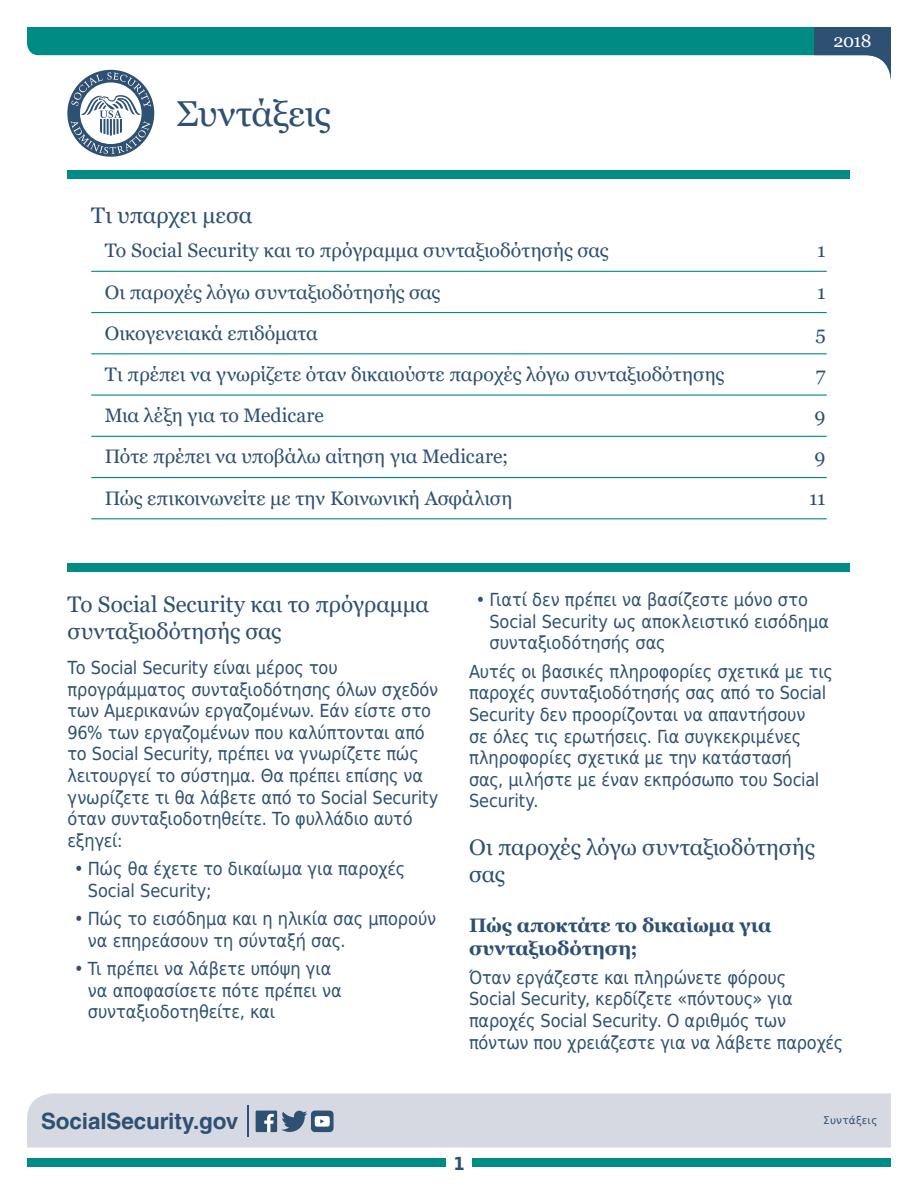
<style>
.page{position:relative;width:918px;height:1188px;background:#fff}
.page>*{position:absolute;margin:0;border:0;box-sizing:border-box;transform-origin:0 0}
.t1{font:36px "Georgia";letter-spacing:-.01em;color:#2e5072}
.t2{font:22.5px/27px "Georgia";color:#2e5072}
.t3{font:700 22.5px "Helvetica";letter-spacing:-.005em;color:#2e5072}
.t4{font:19.5px "Georgia";letter-spacing:-.005em;color:#2e5072}
.t5{font:700 19.5px/23.4px "Georgia";color:#2e5072}
.t6{font:18px/21.6px "DejaVu Sans Condensed";letter-spacing:-.01em;color:#2e5072}
.t7{font:18px "Georgia";color:#fff}
.t8{font:700 18px "DejaVu Sans Condensed";color:#2e5072}
.t9{font:10.5px "DejaVu Sans";letter-spacing:.015em;color:#2e5072}
</style>
<div class="page">
<div style="left:27px;top:1159px;width:419px;height:8px;background:#008c84"></div>
<div style="left:472px;top:1159px;width:419px;height:8px;background:#008c84"></div>
<div style="left:27px;top:1094px;width:864px;height:54px;background:#d6d9e2"></div>
<hr style="left:247px;top:1105px;width:2px;height:32px;background:#2e5072">
<div style="left:68px;top:171px;width:782px;height:8px;background:#008c84"></div>
<svg style="left:27px;top:27px;width:787px;height:45px;fill:#008c84"></svg>
<svg style="left:814px;top:27px;width:77px;height:53px"></svg>
<svg style="left:67px;top:70px;width:87px;height:87px"></svg>
<svg style="left:71px;top:72px;width:80px;height:82px"></svg>
<div style="left:68px;top:563px;width:782px;height:8px;background:#008c84"></div>
<div style="left:256px;top:1111px;width:21px;height:21px;background:#2e5072"></div>
<svg style="left:264px;top:1114px;width:10px;height:18px"></svg>
<svg style="left:281px;top:1111px;width:53px;height:21px"></svg>
<hr style="left:91px;top:271px;width:736px;height:1px;background:#008c84">
<hr style="left:91px;top:312px;width:736px;height:1px;background:#008c84">
<hr style="left:91px;top:353px;width:736px;height:1px;background:#008c84">
<hr style="left:91px;top:395px;width:736px;height:1px;background:#008c84">
<hr style="left:91px;top:436px;width:736px;height:1px;background:#008c84">
<hr style="left:91px;top:477px;width:736px;height:1px;background:#008c84">
<hr style="left:91px;top:518px;width:736px;height:1px;background:#008c84">
<h1 class="t1" style="left:177px;top:92px;width:155px">Συντάξεις</h1>
<p class="t7" style="left:834px;top:30px;width:39px">2018</p>
<h1 class="t2" style="left:91px;top:202px;width:163px">Τι υπαρχει μεσα</h1>
<p class="t4" style="left:105px;top:239px;width:505px">Το Social Security και το πρόγραμμα συνταξιοδότησής σας</p>
<p class="t4" style="left:817px;top:239px;width:10px">1</p>
<p class="t4" style="left:105px;top:280px;width:337px">Οι παροχές λόγω συνταξιοδότησής σας</p>
<p class="t4" style="left:817px;top:280px;width:10px">1</p>
<p class="t4" style="left:105px;top:321px;width:215px">Οικογενειακά επιδόματα</p>
<p class="t4" style="left:815px;top:321px;width:12px">5</p>
<p class="t4" style="left:105px;top:362px;width:621px">Τι πρέπει να γνωρίζετε όταν δικαιούστε παροχές λόγω συνταξιοδότησης</p>
<p class="t4" style="left:816px;top:362px;width:11px">7</p>
<p class="t4" style="left:105px;top:404px;width:221px">Μια λέξη για το Medicare</p>
<p class="t4" style="left:815px;top:404px;width:13px">9</p>
<p class="t4" style="left:105px;top:445px;width:405px">Πότε πρέπει να υποβάλω αίτηση για Medicare;</p>
<p class="t4" style="left:815px;top:445px;width:13px">9</p>
<p class="t4" style="left:105px;top:486px;width:409px">Πώς επικοινωνείτε με την Κοινωνική Ασφάλιση</p>
<p class="t4" style="left:809px;top:486px;width:18px">11</p>
<h1 class="t2" style="left:68px;top:591px;width:363px">Το Social Security και το πρόγραμμα συνταξιοδότησής σας</h1>
<p class="t6" style="left:68px;top:656px;width:372px">Το Social Security είναι μέρος του προγράμματος συνταξιοδότησης όλων σχεδόν των Αμερικανών εργαζομένων. Εάν είστε στο 96% των εργαζομένων που καλύπτονται από το Social Security, πρέπει να γνωρίζετε πώς λειτουργεί το σύστημα. Θα πρέπει επίσης να γνωρίζετε τι θα λάβετε από το Social Security όταν συνταξιοδοτηθείτε. Το φυλλάδιο αυτό εξηγεί:</p>
<p class="t6" style="left:88px;top:858px;width:319px;text-indent:-14px">• Πώς θα έχετε το δικαίωμα για παροχές<br>Social Security;</p>
<p class="t6" style="left:88px;top:907px;width:350px;text-indent:-14px">• Πώς το εισόδημα και η ηλικία σας μπορούν να επηρεάσουν τη σύνταξή σας.</p>
<p class="t6" style="left:88px;top:957px;width:256px;text-indent:-14px">• Τι πρέπει να λάβετε υπόψη για να αποφασίσετε πότε πρέπει να συνταξιοδοτηθείτε, και</p>
<p class="t6" style="left:489px;top:589px;width:341px;text-indent:-14px">• Γιατί δεν πρέπει να βασίζεστε μόνο στο<br>Social Security ως αποκλειστικό εισόδημα συνταξιοδότησής σας</p>
<p class="t6" style="left:469px;top:660px;width:365px">Αυτές οι βασικές πληροφορίες σχετικά με τις παροχές συνταξιοδότησής σας από το Social Security δεν προορίζονται να απαντήσουν<br>σε όλες τις ερωτήσεις. Για συγκεκριμένες πληροφορίες σχετικά με την κατάστασή<br>σας, μιλήστε με έναν εκπρόσωπο του Social Security.</p>
<h1 class="t2" style="left:469px;top:834px;width:347px">Οι παροχές λόγω συνταξιοδότησής σας</h1>
<h2 class="t5" style="left:469px;top:914px;width:304px">Πώς αποκτάτε το δικαίωμα για συνταξιοδότηση;</h2>
<p class="t6" style="left:469px;top:966px;width:376px">Όταν εργάζεστε και πληρώνετε φόρους<br>Social Security, κερδίζετε «πόντους» για παροχές Social Security. Ο αριθμός των πόντων που χρειάζεστε για να λάβετε παροχές</p>
<p class="t3" style="left:41px;top:1108px;width:199px">SocialSecurity.gov</p>
<p class="t8" style="left:453px;top:1148px;width:13px">1</p>
<p class="t9" style="left:823px;top:1112px;width:56px">Συντάξεις</p>
</div>
